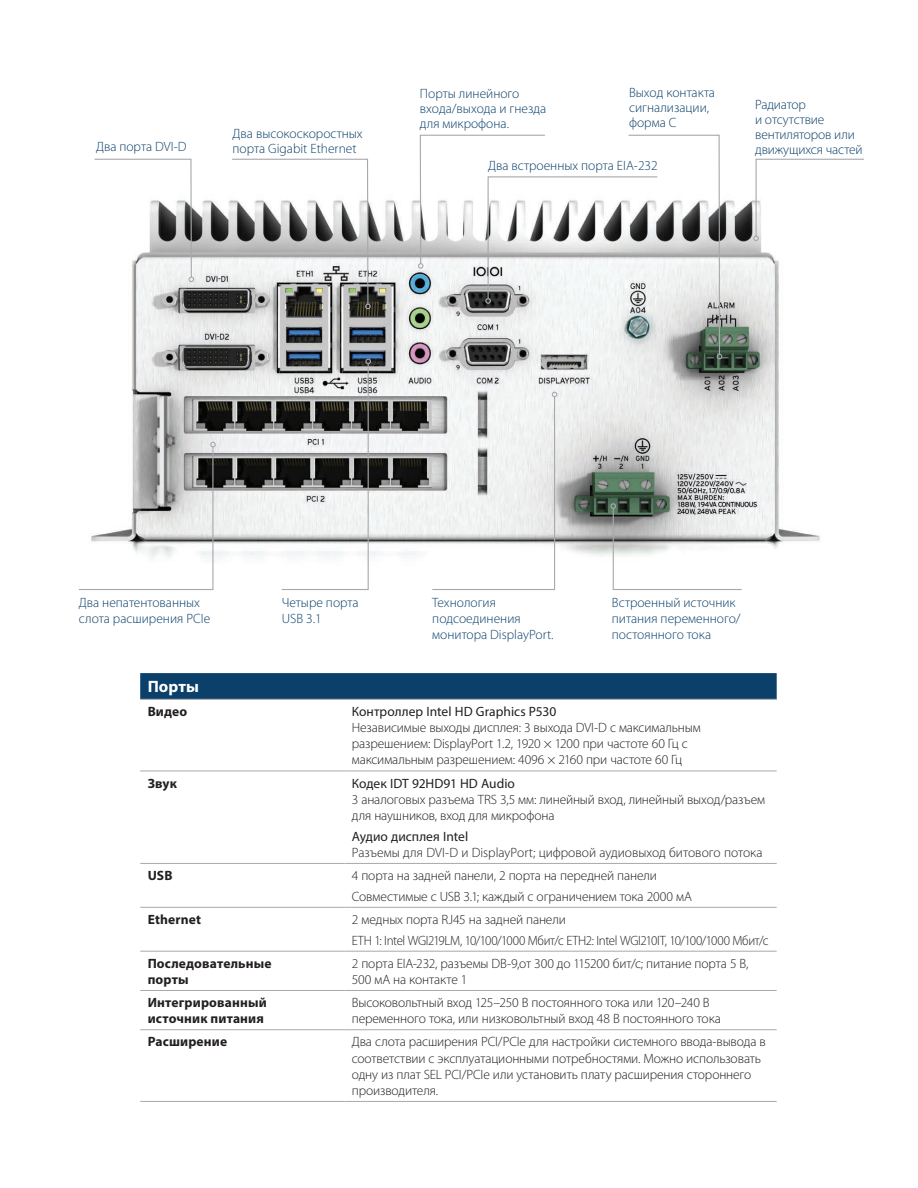
<style>
.page{position:relative;width:918px;height:1188px;background:#fff}
.page>*{position:absolute;margin:0;border:0;box-sizing:border-box;transform-origin:0 0}
.t1{font:700 16.5px "Myriad Pro";color:#fff}
.t2{font:300 13.5px/16.2px "Myriad Pro";letter-spacing:-.01em;color:#231f20}
.t3{font:300 13.5px/15px "Myriad Pro";color:#0b406a}
.t4{font:700 13.5px/16.2px "Myriad Pro";letter-spacing:.01em;color:#231f20}
.t5{font:13.5px "Myriad Pro";letter-spacing:.005em;color:#231f20}
</style>
<div class="page">
<img style="left:132px;top:200px;width:688px;height:357px">
<svg style="left:140px;top:673px;width:637px;height:26px;background:#0d416b"></svg>
<hr style="left:140px;top:699px;width:204px;height:1px;background:#a8a9ad">
<hr style="left:344px;top:699px;width:433px;height:1px;background:#a8a9ad">
<hr style="left:140px;top:771px;width:204px;height:1px;background:#a8a9ad">
<hr style="left:344px;top:771px;width:433px;height:1px;background:#a8a9ad">
<hr style="left:140px;top:863px;width:204px;height:1px;background:#a8a9ad">
<hr style="left:344px;top:863px;width:433px;height:1px;background:#a8a9ad">
<hr style="left:140px;top:907px;width:204px;height:1px;background:#a8a9ad">
<hr style="left:344px;top:907px;width:433px;height:1px;background:#a8a9ad">
<hr style="left:140px;top:951px;width:204px;height:1px;background:#a8a9ad">
<hr style="left:344px;top:951px;width:433px;height:1px;background:#a8a9ad">
<hr style="left:140px;top:990px;width:204px;height:1px;background:#a8a9ad">
<hr style="left:344px;top:990px;width:433px;height:1px;background:#a8a9ad">
<hr style="left:140px;top:1029px;width:204px;height:1px;background:#a8a9ad">
<hr style="left:344px;top:1029px;width:433px;height:1px;background:#a8a9ad">
<hr style="left:140px;top:1101px;width:204px;height:1px;background:#a8a9ad">
<hr style="left:344px;top:1101px;width:433px;height:1px;background:#a8a9ad">
<svg style="left:610px;top:503px;width:133px;height:87px"></svg>
<svg style="left:78px;top:442px;width:138px;height:148px"></svg>
<svg style="left:281px;top:359px;width:90px;height:231px"></svg>
<svg style="left:431px;top:392px;width:126px;height:198px"></svg>
<svg style="left:753px;top:158px;width:111px;height:83px"></svg>
<svg style="left:94px;top:158px;width:100px;height:124px"></svg>
<svg style="left:231px;top:158px;width:140px;height:151px"></svg>
<svg style="left:418px;top:134px;width:304px;height:225px"></svg>
<p class="t3" style="left:96px;top:140px;width:92px">Два порта DVI-D</p>
<p class="t3" style="left:233px;top:126px;width:132px">Два высокоскоростных порта Gigabit Ethernet</p>
<p class="t3" style="left:420px;top:86px;width:128px">Порты линейного входа/выхода и гнезда для микрофона.</p>
<p class="t3" style="left:629px;top:86px;width:88px">Выход контакта сигнализации, форма C</p>
<p class="t3" style="left:488px;top:158px;width:171px">Два встроенных порта EIA-232</p>
<p class="t3" style="left:755px;top:98px;width:109px">Радиатор<br>и отсутствие вентиляторов или движущихся частей</p>
<p class="t3" style="left:79px;top:594px;width:133px;line-height:16.2px">Два непатентованных слота расширения PCIe</p>
<p class="t3" style="left:282px;top:595px;width:79px;line-height:16.2px">Четыре порта<br>USB 3.1</p>
<p class="t3" style="left:432px;top:594px;width:123px;line-height:16.2px">Технология подсоединения монитора DisplayPort.</p>
<p class="t3" style="left:612px;top:594px;width:130px;line-height:16.2px">Встроенный источник питания переменного/ постоянного тока</p>
<p class="t1" style="left:148px;top:676px;width:53px">Порты</p>
<p class="t4" style="left:148px;top:703px;width:41px">Видео</p>
<p class="t5" style="left:352px;top:703px;width:206px">Контроллер Intel HD Graphics P530</p>
<p class="t2" style="left:352px;top:720px;width:350px">Независимые выходы дисплея: 3 выхода DVI-D с максимальным разрешением: DisplayPort 1.2, 1920 × 1200 при частоте 60 Гц с максимальным разрешением: 4096 × 2160 при частоте 60 Гц</p>
<p class="t4" style="left:148px;top:774px;width:31px">Звук</p>
<p class="t5" style="left:352px;top:775px;width:165px">Кодек IDT 92HD91 HD Audio</p>
<p class="t2" style="left:352px;top:791px;width:415px">3 аналоговых разъема TRS 3,5 мм: линейный вход, линейный выход/разъем для наушников, вход для микрофона</p>
<p class="t5" style="left:352px;top:828px;width:118px">Аудио дисплея Intel</p>
<p class="t2" style="left:352px;top:845px;width:412px">Разъемы для DVI-D и DisplayPort; цифровой аудиовыход битового потока</p>
<p class="t4" style="left:148px;top:867px;width:26px">USB</p>
<p class="t2" style="left:352px;top:865px;width:342px;line-height:20.9px">4 порта на задней панели, 2 порта на передней панели<br>Совместимые с USB 3.1; каждый с ограничением тока 2000 мА</p>
<p class="t4" style="left:148px;top:911px;width:55px">Ethernet</p>
<p class="t2" style="left:352px;top:909px;width:418px;line-height:20.9px">2 медных порта RJ45 на задней панели<br>ETH 1: Intel WGI219LM, 10/100/1000 Мбит/с ETH2: Intel WGI210IT, 10/100/1000 Мбит/с</p>
<p class="t4" style="left:148px;top:955px;width:125px">Последовательные порты</p>
<p class="t2" style="left:352px;top:955px;width:398px">2 порта EIA-232, разъемы DB-9,от 300 до 115200 бит/с; питание порта 5 В,<br>500 мА на контакте 1</p>
<p class="t4" style="left:148px;top:994px;width:121px">Интегрированный источник питания</p>
<p class="t2" style="left:352px;top:995px;width:370px">Высоковольтный вход 125–250 В постоянного тока или 120–240 В переменного тока, или низковольтный вход 48 В постоянного тока</p>
<p class="t4" style="left:148px;top:1033px;width:81px">Расширение</p>
<p class="t2" style="left:352px;top:1034px;width:415px">Два слота расширения PCI/PCIe для настройки системного ввода-вывода в соответствии с эксплуатационными потребностями. Можно использовать одну из плат SEL PCI/PCIe или установить плату расширения стороннего производителя.</p>
</div>
